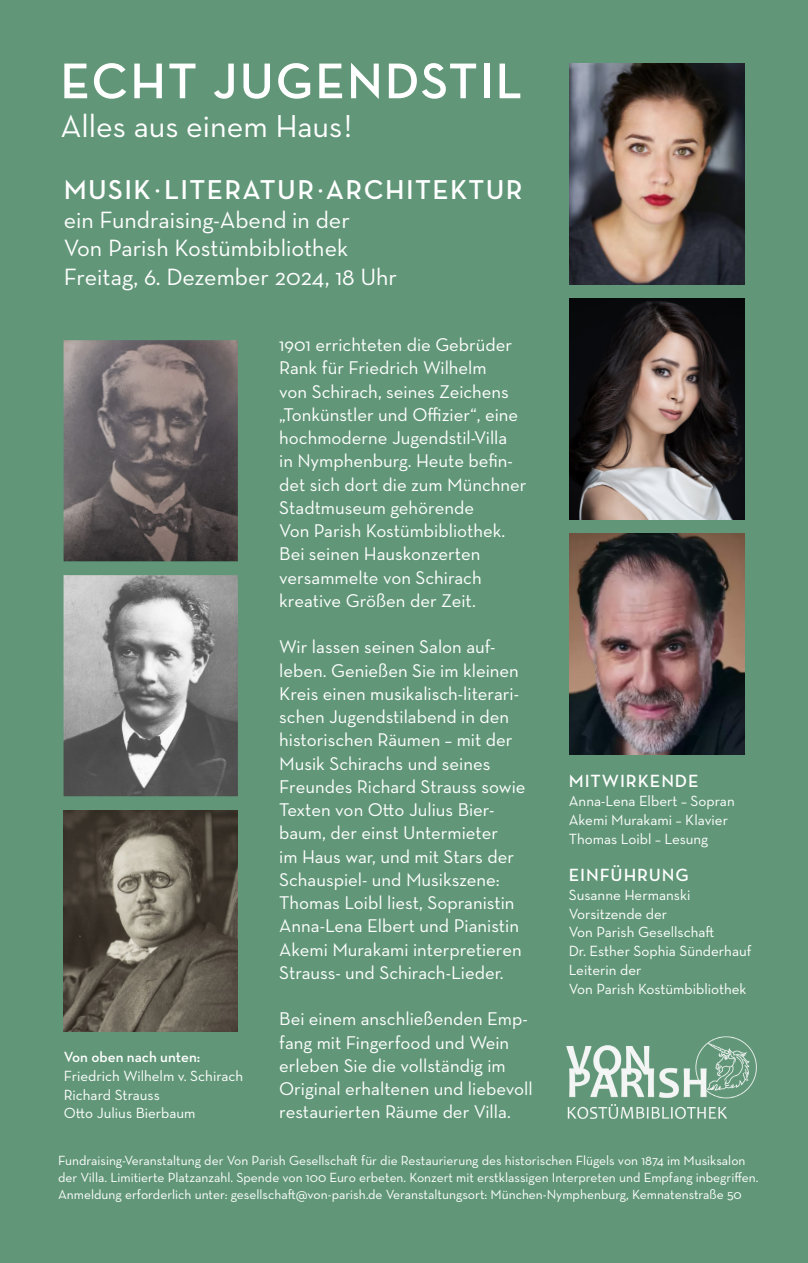
<style>
.page{position:relative;width:808px;height:1263px;background:#619778}
.page>*{position:absolute;margin:0;border:0;box-sizing:border-box;transform-origin:0 0}
.t1{font:700 51px "Neutraface Display";letter-spacing:.05em;color:#fff}
.t2{font:32.25px "Neutraface Text";color:#fff}
.t3{font:600 27.75px "Neutraface Text";letter-spacing:.05em;color:#fff}
.t4{font:24px/28.5px "Neutraface Text";color:#fff}
.t5{font:18.75px/23.2px "Neutraface Text";color:#fff}
.t6{font:600 18px "Neutraface Text";letter-spacing:.05em;color:#fff}
.t7{font:15px/18.8px "Neutraface Text";color:#fff}
.t8{font:13.5px/17.2px "Neutraface Text";color:#fff}
.s1{font-family:"Milo Serif ADAC";font-weight:400}
.s2{font-weight:600}
</style>
<div class="page">
<img style="left:566px;top:1036px;width:191px;height:83px">
<img style="left:64px;top:340px;width:174px;height:221px">
<img style="left:64px;top:575px;width:174px;height:221px">
<img style="left:64px;top:810px;width:174px;height:221px">
<img style="left:570px;top:64px;width:174px;height:221px">
<img style="left:570px;top:299px;width:174px;height:221px">
<img style="left:570px;top:534px;width:174px;height:221px">
<p class="t1" style="left:61px;top:53px;width:463px">ECHT JUGENDSTIL</p>
<p class="t2" style="left:61px;top:106px;width:293px">Alles aus einem Haus!</p>
<p class="t3" style="left:64px;top:173px;width:460px">MUSIK<span class="s1">·</span>LITERATUR<span class="s1">·</span>ARCHITEKTUR</p>
<p class="t4" style="left:64px;top:205px;width:288px">ein Fundraising-Abend in der<br>Von Parish Kostümbibliothek</p>
<p class="t4" style="left:64px;top:262px;width:335px">Freitag, 6. Dezember 2024, 18 Uhr</p>
<p class="t5" style="left:279px;top:333px;width:249px">1901 errichteten die Gebrüder<br>Rank für Friedrich Wilhelm<br>von Schirach, seines Zeichens „Tonkünstler und Offizier“, eine hochmoderne Jugendstil-Villa<br>in Nymphenburg. Heute befin&shy;det sich dort die zum Münchner<br>Stadtmuseum gehörende<br>Von Parish Kostümbibliothek.<br>Bei seinen Hauskonzerten versammelte von Schirach kreative Größen der Zeit.</p>
<p class="t5" style="left:279px;top:635px;width:248px">Wir lassen seinen Salon auf&shy;leben. Genießen Sie im kleinen<br>Kreis einen musikalisch-literari&shy;schen Jugendstilabend in den historischen Räumen – mit der<br>Musik Schirachs und seines<br>Freundes Richard Strauss sowie<br>Texten von Otto Julius Bier&shy;baum, der einst Untermieter<br>im Haus war, und mit Stars der<br>Schauspiel- und Musikszene:<br>Thomas Loibl liest, Sopranistin<br>Anna-Lena Elbert und Pianistin<br>Akemi Murakami interpretieren<br>Strauss- und Schirach-Lieder.</p>
<p class="t5" style="left:279px;top:1007px;width:255px">Bei einem anschließenden Emp&shy;fang mit Fingerfood und Wein erleben Sie die vollständig im<br>Original erhaltenen und liebevoll restaurierten Räume der Villa.</p>
<p class="t6" style="left:569px;top:770px;width:131px">MITWIRKENDE</p>
<p class="t7" style="left:569px;top:791px;width:167px">Anna-Lena Elbert – Sopran</p>
<p class="t7" style="left:569px;top:810px;width:161px">Akemi Murakami – Klavier</p>
<p class="t7" style="left:569px;top:829px;width:141px">Thomas Loibl – Lesung</p>
<p class="t6" style="left:569px;top:864px;width:122px">EINFÜHRUNG</p>
<p class="t7" style="left:569px;top:885px;width:184px">Susanne Hermanski<br>Vorsitzende der<br>Von Parish Gesellschaft<br>Dr. Esther Sophia Sünderhauf</p>
<p class="t7" style="left:569px;top:960px;width:74px">Leiterin der</p>
<p class="t7" style="left:569px;top:979px;width:179px">Von Parish Kostümbibliothek</p>
<p class="t7" style="left:64px;top:1047px;width:181px"><span class="s2">Von oben nach unten:<br></span>Friedrich Wilhelm v. Schirach</p>
<p class="t7" style="left:64px;top:1085px;width:98px">Richard Strauss</p>
<p class="t7" style="left:64px;top:1104px;width:133px">Otto Julius Bierbaum</p>
<p class="t8" style="left:58px;top:1151px;width:702px">Fundraising-Veranstaltung der Von Parish Gesellschaft für die Restaurierung des historischen Flügels von 1874 im Musiksalon der Villa. Limitierte Platzanzahl. Spende von 100 Euro erbeten. Konzert mit erstklassigen Interpreten und Empfang inbegriffen.<br>Anmeldung erforderlich unter: gesellschaft@von-parish.de Veranstaltungsort: München-Nymphenburg, Kemnatenstraße 50</p>
</div>
